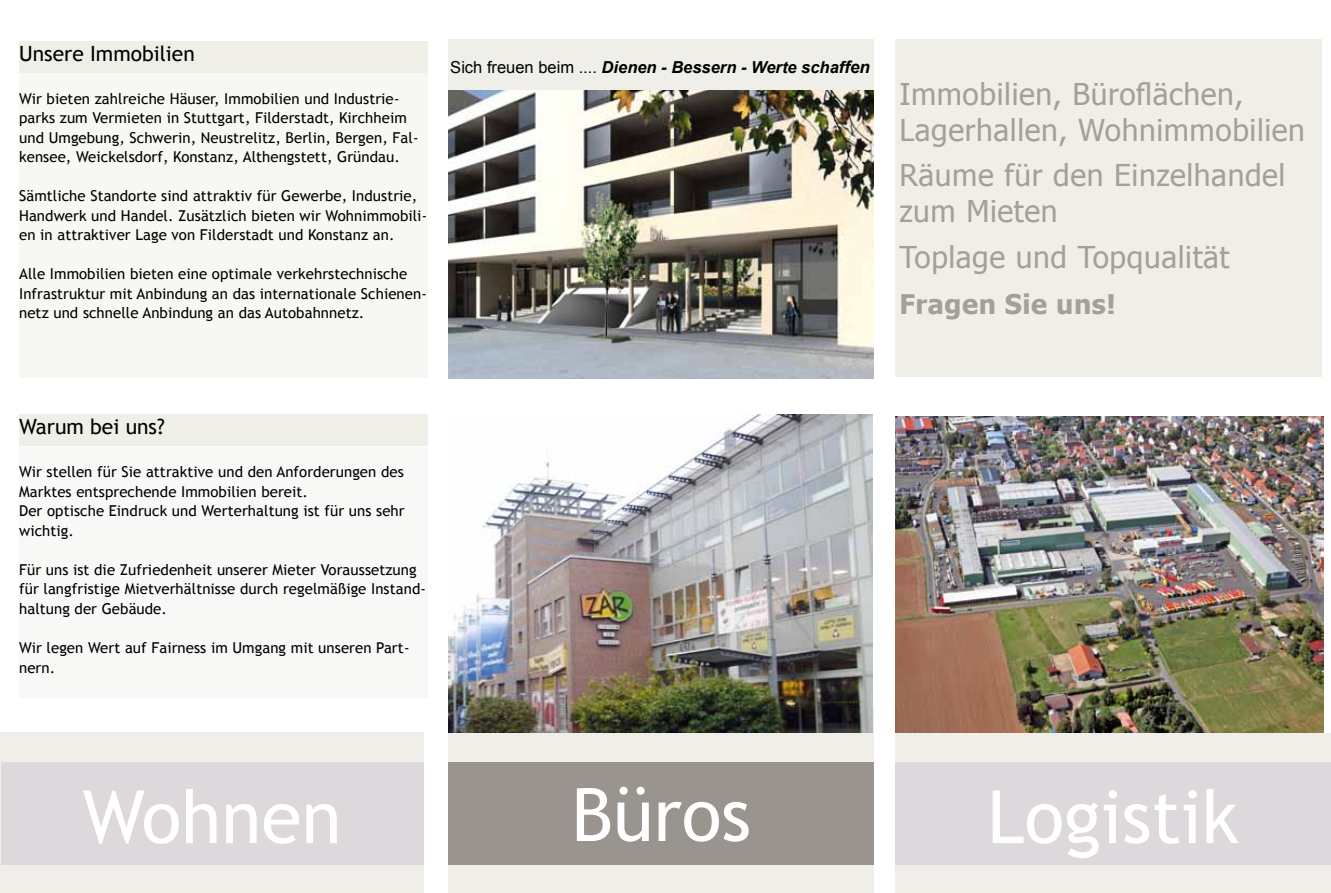
<style>
.page{position:relative;width:1331px;height:893px;background:#fff}
.page>*{position:absolute;margin:0;border:0;box-sizing:border-box;transform-origin:0 0}
.t1{font:73.5px "Trebuchet MS";color:#fff}
.t2{font:30px/36px "Tahoma";letter-spacing:.02em;color:#a69f96}
.t3{font:700 27px "Tahoma";letter-spacing:.02em;color:#a69f96}
.t4{font:21px "Trebuchet MS";color:#000}
.t5{font:italic 700 16.5px "Arial";color:#000}
.t6{font:15px/19.5px "Trebuchet MS";letter-spacing:.005em;color:#000}
.s1{font-weight:400;font-style:normal}
.s2{font-size:17.1px}
</style>
<div class="page">
<div style="left:449px;top:707px;width:425px;height:186px;background:#efeee9"></div>
<div style="left:19px;top:41px;width:408px;height:32px;background:#efeee7"></div>
<div style="left:19px;top:414px;width:408px;height:32px;background:#efeee7"></div>
<div style="left:19px;top:447px;width:408px;height:250px;background:#f8f8f6"></div>
<div style="left:19px;top:73px;width:408px;height:305px;background:#f7f7f4"></div>
<div style="left:449px;top:39px;width:425px;height:75px;background:#efeee9"></div>
<img style="left:895px;top:416px;width:428px;height:317px">
<div style="left:895px;top:733px;width:436px;height:160px;background:#efeee9"></div>
<img style="left:449px;top:90px;width:425px;height:288px">
<div style="left:895px;top:763px;width:436px;height:102px;background:#dcd8db"></div>
<div style="left:449px;top:763px;width:425px;height:102px;background:#99948d"></div>
<div style="left:0;top:732px;width:423px;height:161px;background:#efeee9"></div>
<div style="left:1px;top:763px;width:422px;height:102px;background:#dcd8db"></div>
<div style="left:895px;top:39px;width:427px;height:337px;background:#efeee9"></div>
<img style="left:449px;top:415px;width:423px;height:317px">
<h3 class="t4" style="left:19px;top:41px;width:177px">Unsere Immobilien</h3>
<p class="t6" style="left:19px;top:89px;width:401px">Wir bieten zahlreiche Häuser, Immobilien und Industrie&shy;parks zum Vermieten in Stuttgart, Filderstadt, Kirchheim und Umgebung, Schwerin, Neustrelitz, Berlin, Bergen, Fal&shy;kensee, Weickelsdorf, Konstanz, Althengstett, Gründau.</p>
<p class="t6" style="left:19px;top:186px;width:410px">Sämtliche Standorte sind attraktiv für Gewerbe, Industrie,<br>Handwerk und Handel. Zusätzlich bieten wir Wohnimmobili&shy;en in attraktiver Lage von Filderstadt und Konstanz an.</p>
<p class="t6" style="left:19px;top:264px;width:409px">Alle Immobilien bieten eine optimale verkehrstechnische<br>Infrastruktur mit Anbindung an das internationale Schienen&shy;netz und schnelle Anbindung an das Autobahnnetz.</p>
<p class="t5" style="left:450px;top:57px;width:421px"><span class="s1">Sich freuen beim ....</span> Dienen - Bessern - Werte schaf<span class="s2">fen</span></p>
<h2 class="t2" style="left:899px;top:75px;width:407px">Immobilien, Büroflächen,<br>Lagerhallen, Wohnimmobilien</h2>
<h2 class="t2" style="left:899px;top:156px;width:388px">Räume für den Einzelhandel zum Mieten</h2>
<h2 class="t2" style="left:899px;top:237px;width:332px">Toplage und Topqualität</h2>
<h3 class="t3" style="left:899px;top:285px;width:218px">Fragen Sie uns!</h3>
<h3 class="t4" style="left:19px;top:414px;width:147px">Warum bei uns?</h3>
<p class="t6" style="left:19px;top:463px;width:387px">Wir stellen für Sie attraktive und den Anforderungen des Marktes entsprechende Immobilien bereit.<br>Der optische Eindruck und Werterhaltung ist für uns sehr wichtig.</p>
<p class="t6" style="left:19px;top:560px;width:408px">Für uns ist die Zufriedenheit unserer Mieter Voraussetzung für langfristige Mietverhältnisse durch regelmäßige Instand&shy;haltung der Gebäude.</p>
<p class="t6" style="left:19px;top:638px;width:392px">Wir legen Wert auf Fairness im Umgang mit unseren Part&shy;nern.</p>
<h1 class="t1" style="left:82px;top:774px;width:261px">Wohnen</h1>
<h1 class="t1" style="left:571px;top:772px;width:181px">Büros</h1>
<h1 class="t1" style="left:987px;top:774px;width:253px">Logistik</h1>
</div>
